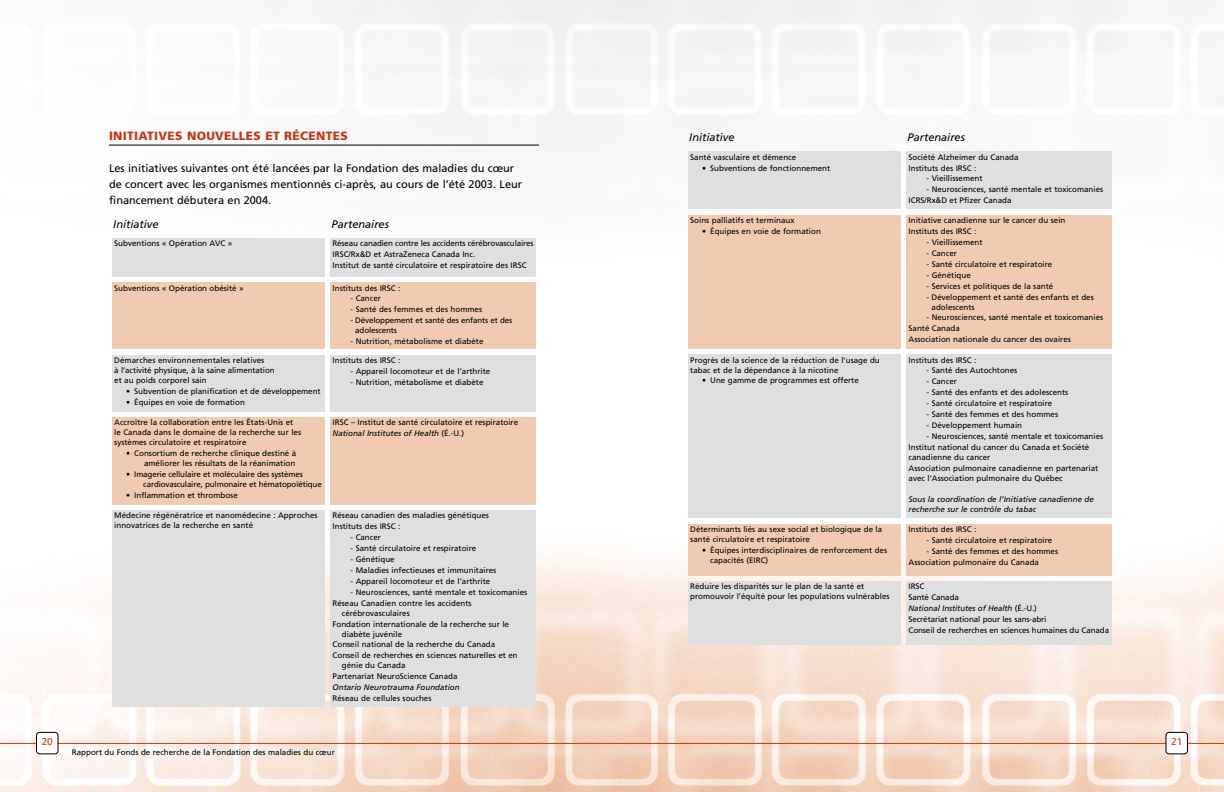
<style>
.page{position:relative;width:1224px;height:792px;background:#fff}
.page>*{position:absolute;margin:0;border:0;box-sizing:border-box;transform-origin:0 0}
.t1{font:900 12px "Frutiger";letter-spacing:.025em;color:#c13917}
.t2{font:11px/16px "Frutiger";color:#000}
.t3{font:italic 11px "Frutiger";color:#000}
.t4{font:10px "Frutiger";color:#c13917}
.t5{font:8px/10.9px "Frutiger";color:#000}
.t6{font:italic 8px/10px "Frutiger";color:#000}
.s1{font-style:italic}
</style>
<div class="page">
<img style="left:109px;top:0;width:1115px;height:792px">
<div style="left:612px;top:0;width:612px;height:396px;background:#fff"></div>
<div style="left:907px;top:581px;width:205px;height:64px;background:#dfdfdf"></div>
<div style="left:688px;top:581px;width:213px;height:64px;background:#dfdfdf"></div>
<div style="left:907px;top:524px;width:205px;height:51px;background:#f0cbb2"></div>
<div style="left:688px;top:524px;width:213px;height:51px;background:#f0cbb2"></div>
<div style="left:907px;top:355px;width:205px;height:163px;background:#dfdfdf"></div>
<div style="left:688px;top:355px;width:213px;height:163px;background:#dfdfdf"></div>
<div style="left:907px;top:215px;width:205px;height:134px;background:#f0cbb2"></div>
<div style="left:688px;top:215px;width:213px;height:134px;background:#f0cbb2"></div>
<div style="left:907px;top:152px;width:205px;height:57px;background:#dfdfdf"></div>
<div style="left:688px;top:152px;width:213px;height:57px;background:#dfdfdf"></div>
<hr style="left:612px;top:743px;width:612px;height:1px;background:#c13917">
<svg style="left:1166px;top:732px;width:22px;height:22px"></svg>
<svg style="left:0;top:397px;width:612px;height:395px"></svg>
<hr style="left:109px;top:145px;width:430px;height:1px;background:#000">
<div style="left:331px;top:510px;width:205px;height:197px;background:#dfdfdf"></div>
<div style="left:112px;top:510px;width:213px;height:197px;background:#dfdfdf"></div>
<div style="left:331px;top:417px;width:205px;height:88px;background:#f0cbb2"></div>
<div style="left:112px;top:417px;width:213px;height:88px;background:#f0cbb2"></div>
<div style="left:331px;top:355px;width:205px;height:56px;background:#dfdfdf"></div>
<div style="left:112px;top:355px;width:213px;height:56px;background:#dfdfdf"></div>
<div style="left:331px;top:283px;width:205px;height:66px;background:#f0cbb2"></div>
<div style="left:112px;top:283px;width:213px;height:66px;background:#f0cbb2"></div>
<div style="left:331px;top:238px;width:205px;height:39px;background:#dfdfdf"></div>
<div style="left:112px;top:238px;width:213px;height:39px;background:#dfdfdf"></div>
<hr style="left:0;top:743px;width:612px;height:1px;background:#c13917">
<svg style="left:36px;top:732px;width:22px;height:22px"></svg>
<p class="t4" style="left:42px;top:738px;width:13px">20</p>
<h1 class="t1" style="left:109px;top:131px;width:240px">INITIATIVES NOUVELLES ET RÉCENTES</h1>
<h2 class="t2" style="left:109px;top:161px;width:415px">Les initiatives suivantes ont été lancées par la Fondation des maladies du cœur de concert avec les organismes mentionnés ci-après, au cours de l’été 2003. Leur financement débutera en 2004.</h2>
<h2 class="t3" style="left:113px;top:220px;width:47px">Initiative</h2>
<h2 class="t3" style="left:332px;top:220px;width:59px">Partenaires</h2>
<p class="t5" style="left:114px;top:239px;width:119px">Subventions « Opération AVC »</p>
<p class="t5" style="left:333px;top:239px;width:203px">Réseau canadien contre les accidents cérébrovasculaires<br>IRSC/Rx&amp;D et AstraZeneca Canada Inc.<br>Institut de santé circulatoire et respiratoire des IRSC</p>
<p class="t5" style="left:114px;top:283px;width:131px">Subventions « Opération obésité »</p>
<p class="t5" style="left:333px;top:283px;width:69px">Instituts des IRSC :</p>
<p class="t5" style="left:351px;top:294px;width:32px">- Cancer</p>
<p class="t5" style="left:351px;top:305px;width:133px">- Santé des femmes et des hommes</p>
<p class="t5" style="left:355px;top:316px;width:158px;line-height:10px;text-indent:-5px">- Développement et santé des enfants et des adolescents</p>
<p class="t5" style="left:351px;top:337px;width:134px">- Nutrition, métabolisme et diabète</p>
<p class="t5" style="left:114px;top:356px;width:162px;line-height:10px">Démarches environnementales relatives<br>à l’activité physique, à la saine alimentation et au poids corporel sain</p>
<p class="t5" style="left:126px;top:387px;width:196px">• Subvention de planification et de développement</p>
<p class="t5" style="left:126px;top:397px;width:120px">• Équipes en voie de formation</p>
<p class="t5" style="left:333px;top:356px;width:69px">Instituts des IRSC :</p>
<p class="t5" style="left:351px;top:366px;width:141px">- Appareil locomoteur et de l’arthrite</p>
<p class="t5" style="left:351px;top:377px;width:134px">- Nutrition, métabolisme et diabète</p>
<p class="t5" style="left:114px;top:418px;width:188px;line-height:10px">Accroître la collaboration entre les États-Unis et le Canada dans le domaine de la recherche sur les systèmes circulatoire et respiratoire</p>
<p class="t5" style="left:126px;top:449px;width:171px;line-height:10px;text-align:right">• Consortium de recherche clinique destiné à améliorer les résultats de la réanimation</p>
<p class="t5" style="left:143px;top:470px;width:180px;line-height:10px;text-indent:-17px">• Imagerie cellulaire et moléculaire des systèmes cardiovasculaire, pulmonaire et hématopoïétique</p>
<p class="t5" style="left:126px;top:490px;width:113px">• Inflammation et thrombose</p>
<p class="t5" style="left:333px;top:418px;width:187px">IRSC – Institut de santé circulatoire et respiratoire<br><span class="s1">National Institutes of Health</span> (É.-U.)</p>
<p class="t5" style="left:114px;top:511px;width:205px;line-height:10px">Médecine régénératrice et nanomédecine : Approches innovatrices de la recherche en santé</p>
<p class="t5" style="left:333px;top:511px;width:158px">Réseau canadien des maladies génétiques<br>Instituts des IRSC :</p>
<p class="t5" style="left:351px;top:533px;width:32px">- Cancer</p>
<p class="t5" style="left:351px;top:544px;width:127px">- Santé circulatoire et respiratoire</p>
<p class="t5" style="left:351px;top:554px;width:46px">- Génétique</p>
<p class="t5" style="left:351px;top:565px;width:147px">- Maladies infectieuses et immunitaires</p>
<p class="t5" style="left:351px;top:576px;width:141px">- Appareil locomoteur et de l’arthrite</p>
<p class="t5" style="left:333px;top:587px;width:196px;text-indent:18px">- Neurosciences, santé mentale et toxicomanies<br>Réseau Canadien contre les accidents</p>
<p class="t5" style="left:333px;top:608px;width:178px;text-indent:9px">cérébrovasculaires<br>Fondation internationale de la recherche sur le</p>
<p class="t5" style="left:333px;top:629px;width:187px;text-indent:9px">diabète juvénile<br>Conseil national de la recherche du Canada<br>Conseil de recherches en sciences naturelles et en</p>
<p class="t5" style="left:333px;top:661px;width:126px;text-indent:9px">génie du Canada<br>Partenariat NeuroScience Canada</p>
<p class="t6" style="left:333px;top:683px;width:129px">Ontario Neurotrauma Foundation</p>
<p class="t5" style="left:333px;top:693px;width:100px">Réseau de cellules souches</p>
<p class="t5" style="left:72px;top:747px;width:264px">Rapport du Fonds de recherche de la Fondation des maladies du cœur</p>
<h2 class="t3" style="left:689px;top:133px;width:47px">Initiative</h2>
<h2 class="t3" style="left:908px;top:133px;width:59px">Partenaires</h2>
<p class="t5" style="left:690px;top:152px;width:108px">Santé vasculaire et démence</p>
<p class="t5" style="left:702px;top:163px;width:129px">• Subventions de fonctionnement</p>
<p class="t5" style="left:909px;top:152px;width:112px">Société Alzheimer du Canada<br>Instituts des IRSC :</p>
<p class="t5" style="left:927px;top:174px;width:58px">- Vieillissement</p>
<p class="t5" style="left:909px;top:185px;width:196px;text-indent:18px">- Neurosciences, santé mentale et toxicomanies<br>ICRS/Rx&amp;D et Pfizer Canada</p>
<p class="t5" style="left:690px;top:216px;width:106px">Soins palliatifs et terminaux</p>
<p class="t5" style="left:702px;top:227px;width:120px">• Équipes en voie de formation</p>
<p class="t5" style="left:909px;top:216px;width:158px">Initiative canadienne sur le cancer du sein<br>Instituts des IRSC :</p>
<p class="t5" style="left:927px;top:237px;width:58px">- Vieillissement</p>
<p class="t5" style="left:927px;top:248px;width:32px">- Cancer</p>
<p class="t5" style="left:927px;top:259px;width:127px">- Santé circulatoire et respiratoire</p>
<p class="t5" style="left:927px;top:270px;width:46px">- Génétique</p>
<p class="t5" style="left:927px;top:281px;width:128px">- Services et politiques de la santé</p>
<p class="t5" style="left:932px;top:292px;width:164px;line-height:10px;text-indent:-5px">- Développement et santé des enfants et des adolescents</p>
<p class="t5" style="left:909px;top:313px;width:196px;text-indent:18px">- Neurosciences, santé mentale et toxicomanies<br>Santé Canada<br>Association nationale du cancer des ovaires</p>
<p class="t5" style="left:690px;top:355px;width:191px;line-height:10px">Progrès de la science de la réduction de l’usage du tabac et de la dépendance à la nicotine</p>
<p class="t5" style="left:702px;top:376px;width:158px">• Une gamme de programmes est offerte</p>
<p class="t5" style="left:909px;top:355px;width:69px">Instituts des IRSC :</p>
<p class="t5" style="left:927px;top:366px;width:92px">- Santé des Autochtones</p>
<p class="t5" style="left:927px;top:377px;width:32px">- Cancer</p>
<p class="t5" style="left:927px;top:388px;width:143px">- Santé des enfants et des adolescents</p>
<p class="t5" style="left:927px;top:399px;width:127px">- Santé circulatoire et respiratoire</p>
<p class="t5" style="left:927px;top:409px;width:133px">- Santé des femmes et des hommes</p>
<p class="t5" style="left:927px;top:420px;width:97px">- Développement humain</p>
<p class="t5" style="left:909px;top:431px;width:196px;text-indent:18px">- Neurosciences, santé mentale et toxicomanies<br>Institut national du cancer du Canada et Société</p>
<p class="t5" style="left:909px;top:452px;width:191px">canadienne du cancer<br>Association pulmonaire canadienne en partenariat</p>
<p class="t5" style="left:909px;top:473px;width:156px">avec l’Association pulmonaire du Québec</p>
<p class="t6" style="left:909px;top:495px;width:187px">Sous la coordination de l’Initiative canadienne de recherche sur le contrôle du tabac</p>
<p class="t5" style="left:690px;top:525px;width:194px;line-height:10px">Déterminants liés au sexe social et biologique de la santé circulatoire et respiratoire</p>
<p class="t5" style="left:710px;top:546px;width:178px;line-height:10px;text-indent:-8px">• Équipes interdisciplinaires de renforcement des capacités (EIRC)</p>
<p class="t5" style="left:909px;top:524px;width:69px">Instituts des IRSC :</p>
<p class="t5" style="left:927px;top:535px;width:127px">- Santé circulatoire et respiratoire</p>
<p class="t5" style="left:909px;top:546px;width:151px;text-indent:18px">- Santé des femmes et des hommes<br>Association pulmonaire du Canada</p>
<p class="t5" style="left:690px;top:582px;width:201px;line-height:10px">Réduire les disparités sur le plan de la santé et promouvoir l’équité pour les populations vulnérables</p>
<p class="t5" style="left:909px;top:581px;width:202px">IRSC<br>Santé Canada<br><span class="s1">National Institutes of Health</span> (É.-U.)<br>Secrétariat national pour les sans-abri<br>Conseil de recherches en sciences humaines du Canada</p>
<p class="t4" style="left:1171px;top:738px;width:13px">21</p>
</div>
